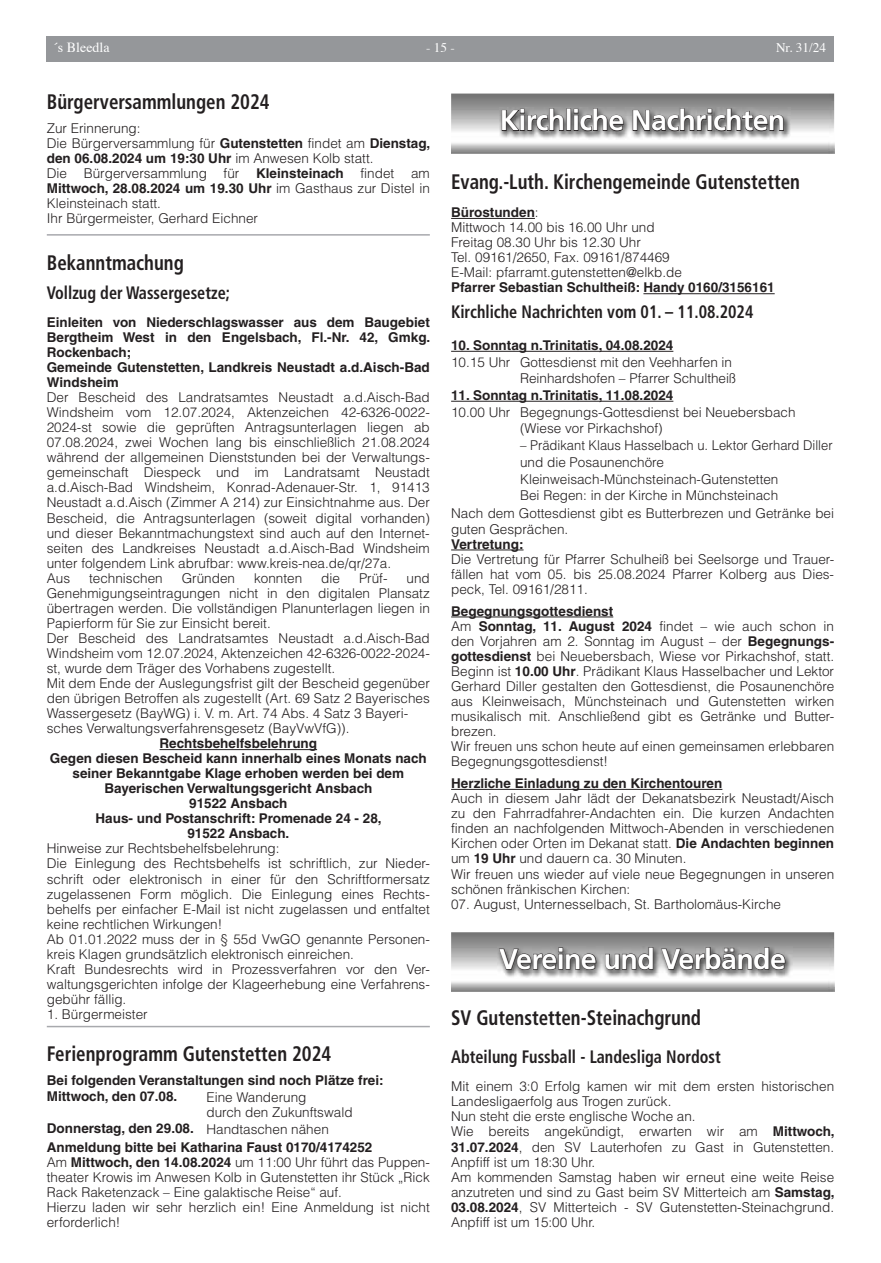
<style>
.page{position:relative;width:881px;height:1263px;background:#fff}
.page>*{position:absolute;margin:0;border:0;box-sizing:border-box;transform-origin:0 0}
.t1{font:700 28.5px "Frutiger LT";letter-spacing:-.02em;color:#fff}
.t2{font:28.5px "Frutiger LT Bold 2";letter-spacing:-.02em;color:#fff}
.t3{font:700 condensed 21px "Frutiger LT";color:#231f20;scale:.9 1}
.t4{font:700 condensed 18px "Frutiger LT";color:#231f20;scale:.9 1}
.t5{font:13.95px "Times";color:#fff}
.t6{font:300 13.5px/15px "Helvetica LT";color:#231f20}
.t7{font:700 13.5px/15px "Helvetica LT";color:#231f20}
.t8{font:300 13.5px/16.8px "Helvetica LT";color:#231f20;scale:.96 1}
.t9{font:13.2px "Times";color:#fff}
.s1{font-weight:700}
.s2{font-weight:300}
</style>
<div class="page">
<div style="left:47px;top:36px;width:786px;height:26px;background:#95979a"></div>
<hr style="left:451px;top:218px;width:83px;height:1px;background:#231f20">
<hr style="left:643px;top:293px;width:131px;height:1px;background:#231f20">
<hr style="left:451px;top:550px;width:72px;height:1px;background:#231f20">
<hr style="left:451px;top:617px;width:162px;height:1px;background:#231f20">
<hr style="left:451px;top:789px;width:271px;height:1px;background:#231f20">
<img style="left:499px;top:108px;width:291px;height:31px">
<svg style="left:501px;top:108px;width:122px;height:23px;background:#706f6f"></svg>
<svg style="left:632px;top:108px;width:151px;height:23px;background:#727172"></svg>
<hr style="left:451px;top:351px;width:222px;height:1px;background:#231f20">
<hr style="left:451px;top:401px;width:222px;height:1px;background:#231f20">
<img style="left:497px;top:946px;width:294px;height:32px">
<svg style="left:498px;top:947px;width:98px;height:23px;background:#757474"></svg>
<svg style="left:604px;top:947px;width:49px;height:23px"></svg>
<svg style="left:660px;top:947px;width:125px;height:23px;background:#727171"></svg>
<hr style="left:47px;top:234px;width:382px;height:2px;background:#a8a9ad">
<hr style="left:159px;top:749px;width:158px;height:1px;background:#231f20">
<hr style="left:47px;top:1026px;width:382px;height:1px;background:#a8a9ad">
<p class="t5" style="left:53px;top:34px;width:58px">´s Bleedla</p>
<p class="t9" style="left:426px;top:35px;width:30px">- 15 -</p>
<p class="t9" style="left:775px;top:35px;width:52px">Nr. 31/24</p>
<h2 class="t3" style="left:47px;top:90px;width:249px">Bürgerversammlungen 2024</h2>
<p class="t6" style="left:47px;top:120px;width:385px">Zur Erinnerung:<br>Die Bürgerversammlung für <span class="s1">Gutenstetten</span> findet am <span class="s1">Dienstag, den 06.08.2024 um 19:30 Uhr</span> im Anwesen Kolb statt.<br>Die Bürgerversammlung für <span class="s1">Kleinsteinach</span> findet am <span class="s1">Mittwoch, 28.08.2024 um 19.30 Uhr</span> im Gasthaus zur Distel in Kleinsteinach statt.<br>Ihr Bürgermeister, Gerhard Eichner</p>
<h2 class="t3" style="left:47px;top:250px;width:154px">Bekanntmachung</h2>
<h3 class="t4" style="left:47px;top:282px;width:205px">Vollzug der Wassergesetze;</h3>
<p class="t7" style="left:47px;top:314px;width:385px">Einleiten von Niederschlagswasser aus dem Baugebiet Bergtheim West in den Engelsbach, Fl.-Nr. 42, Gmkg.<br>Rockenbach;<br>Gemeinde Gutenstetten, Landkreis Neustadt a.d.Aisch-Bad Windsheim</p>
<p class="t6" style="left:47px;top:390px;width:384px">Der Bescheid des Landratsamtes Neustadt a.d.Aisch-Bad Windsheim vom 12.07.2024, Aktenzeichen 42-6326-0022- 2024-st sowie die geprüften Antragsunterlagen liegen ab 07.08.2024, zwei Wochen lang bis einschließlich 21.08.2024 während der allgemeinen Dienststunden bei der Verwaltungs&shy;gemeinschaft Diespeck und im Landratsamt Neustadt a.d.Aisch-Bad Windsheim, Konrad-Adenauer-Str. 1, 91413<br>Neustadt a.d.Aisch (Zimmer A 214) zur Einsichtnahme aus. Der Bescheid, die Antragsunterlagen (soweit digital vorhanden) und dieser Bekanntmachungstext sind auch auf den Internet&shy;seiten des Landkreises Neustadt a.d.Aisch-Bad Windsheim unter folgendem Link abrufbar: www.kreis-nea.de/qr/27a.<br>Aus</p>
<p class="t6" style="left:89px;top:570px;width:75px">technischen</p>
<p class="t6" style="left:182px;top:570px;width:55px">Gründen</p>
<p class="t6" style="left:254px;top:570px;width:50px">konnten</p>
<p class="t6" style="left:321px;top:570px;width:20px">die</p>
<p class="t6" style="left:359px;top:570px;width:30px">Prüf-</p>
<p class="t6" style="left:47px;top:570px;width:384px;text-indent:359px">und Genehmigungseintragungen nicht in den digitalen Plansatz übertragen werden. Die vollständigen Planunterlagen liegen in Papierform für Sie zur Einsicht bereit.<br>Der Bescheid des Landratsamtes Neustadt a.d.Aisch-Bad Windsheim vom 12.07.2024, Aktenzeichen 42-6326-0022-2024- st, wurde dem Träger des Vorhabens zugestellt.<br>Mit dem Ende der Auslegungsfrist gilt der Bescheid gegenüber den übrigen Betroffen als zugestellt (Art. 69 Satz 2 Bayerisches Wassergesetz (BayWG) i. V. m. Art. 74 Abs. 4 Satz 3 Bayeri&shy;sches Verwaltungsverfahrensgesetz (BayVwVfG)).</p>
<p class="t7" style="left:50px;top:736px;width:378px;text-align:center">Rechtsbehelfsbelehrung<br>Gegen diesen Bescheid kann innerhalb eines Monats nach seiner Bekanntgabe Klage erhoben werden bei dem Bayerischen Verwaltungsgericht Ansbach<br>91522 Ansbach<br>Haus- und Postanschrift: Promenade 24 - 28,<br>91522 Ansbach.</p>
<p class="t6" style="left:47px;top:841px;width:384px">Hinweise zur Rechtsbehelfsbelehrung:<br>Die Einlegung des Rechtsbehelfs ist schriftlich, zur Nieder&shy;schrift oder elektronisch in einer für den Schriftformersatz zugelassenen Form möglich. Die Einlegung eines Rechts&shy;behelfs per einfacher E-Mail ist nicht zugelassen und entfaltet keine rechtlichen Wirkungen!<br>Ab 01.01.2022 muss der in § 55d VwGO genannte Personen&shy;kreis Klagen grundsätzlich elektronisch einreichen.<br>Kraft Bundesrechts wird in Prozessverfahren vor den Ver&shy;waltungsgerichten infolge der Klageerhebung eine Verfahrens&shy;gebühr fällig.</p>
<p class="t6" style="left:47px;top:1006px;width:102px">1. Bürgermeister</p>
<h2 class="t3" style="left:47px;top:1041px;width:317px">Ferienprogramm Gutenstetten 2024</h2>
<p class="t7" style="left:47px;top:1072px;width:338px;line-height:16.4px">Bei folgenden Veranstaltungen sind noch Plätze frei:<br>Mittwoch, den 07.08.</p>
<p class="t6" style="left:206px;top:1089px;width:148px">Eine Wanderung<br>durch den Zukunftswald</p>
<p class="t7" style="left:47px;top:1119px;width:327px;line-height:18.5px">Donnerstag, den 29.08. <span class="s2">Handtaschen nähen<br></span>Anmeldung bitte bei Katharina Faust 0170/4174252</p>
<p class="t6" style="left:47px;top:1154px;width:384px">Am <span class="s1">Mittwoch, den 14.08.2024</span> um 11:00 Uhr führt das Puppen&shy;theater Krowis im Anwesen Kolb in Gutenstetten ihr Stück „Rick Rack Raketenzack – Eine galaktische Reise“ auf.<br>Hierzu laden wir sehr herzlich ein! Eine Anmeldung ist nicht erforderlich!</p>
<h1 class="t1" style="left:499px;top:104px;width:287px">Kirchliche Nachrichten</h1>
<h2 class="t3" style="left:451px;top:169px;width:389px">Evang.-Luth. Kirchengemeinde Gutenstetten</h2>
<p class="t6" style="left:451px;top:205px;width:232px"><span class="s1">Bürostunden</span>:<br>Mittwoch 14.00 bis 16.00 Uhr und<br>Freitag 08.30 Uhr bis 12.30 Uhr<br>Tel. 09161/2650, Fax. 09161/874469<br>E-Mail: pfarramt.gutenstetten@elkb.de</p>
<p class="t7" style="left:451px;top:280px;width:325px">Pfarrer Sebastian Schultheiß: Handy 0160/3156161</p>
<h3 class="t4" style="left:451px;top:301px;width:337px">Kirchliche Nachrichten vom 01. – 11.08.2024</h3>
<p class="t7" style="left:451px;top:337px;width:224px">10. Sonntag n.Trinitatis, 04.08.2024</p>
<p class="t6" style="left:451px;top:353px;width:286px;line-height:16.8px;text-align:right">10.15 Uhr Gottesdienst mit den Veehharfen in<br>Reinhardshofen – Pfarrer Schultheiß</p>
<p class="t7" style="left:451px;top:387px;width:224px">11. Sonntag n.Trinitatis, 11.08.2024</p>
<p class="t6" style="left:520px;top:403px;width:277px;line-height:16.8px;text-indent:-69px">10.00 Uhr Begegnungs-Gottesdienst bei Neuebersbach (Wiese vor Pirkachshof)</p>
<p class="t8" style="left:520px;top:437px;width:327px">– Prädikant Klaus Hasselbach u. Lektor Gerhard Diller und die Posaunenchöre Kleinweisach-Münchsteinach-Gutenstetten<br>Bei Regen: in der Kirche in Münchsteinach</p>
<p class="t6" style="left:451px;top:506px;width:384px">Nach dem Gottesdienst gibt es Butterbrezen und Getränke bei guten Gesprächen.</p>
<p class="t7" style="left:451px;top:536px;width:74px">Vertretung:</p>
<p class="t6" style="left:451px;top:551px;width:384px;text-align:justify">Die Vertretung für Pfarrer Schulheiß bei Seelsorge und Trauer&shy;fällen hat vom 05. bis 25.08.2024 Pfarrer Kolberg aus Dies&shy;peck, Tel. 09161/2811.</p>
<p class="t6" style="left:451px;top:603px;width:384px"><span class="s1">Begegnungsgottesdienst<br></span>Am <span class="s1">Sonntag, 11. August 2024</span> findet – wie auch schon in den Vorjahren am 2. Sonntag im August – der <span class="s1">Begegnungs&shy;gottesdienst</span> bei Neuebersbach, Wiese vor Pirkachshof, statt.<br>Beginn ist <span class="s1">10.00 Uhr</span>. Prädikant Klaus Hasselbacher und Lektor Gerhard Diller gestalten den Gottesdienst, die Posaunenchöre aus Kleinweisach, Münchsteinach und Gutenstetten wirken musikalisch mit. Anschließend gibt es Getränke und Butter&shy;brezen.<br>Wir freuen uns schon heute auf einen gemeinsamen erlebbaren Begegnungsgottesdienst!</p>
<p class="t7" style="left:451px;top:776px;width:273px">Herzliche Einladung zu den Kirchentouren</p>
<p class="t6" style="left:451px;top:791px;width:384px">Auch in diesem Jahr lädt der Dekanatsbezirk Neustadt/Aisch zu den Fahrradfahrer-Andachten ein. Die kurzen Andachten finden an nachfolgenden Mittwoch-Abenden in verschiedenen Kirchen oder Orten im Dekanat statt. <span class="s1">Die Andachten beginnen </span>um <span class="s1">19 Uhr</span> und dauern ca. 30 Minuten.<br>Wir freuen uns wieder auf viele neue Begegnungen in unseren schönen fränkischen Kirchen:</p>
<p class="t6" style="left:451px;top:896px;width:331px">07. August, Unternesselbach, St. Bartholomäus-Kirche</p>
<h1 class="t2" style="left:499px;top:942px;width:288px">Vereine und Verbände</h1>
<h2 class="t3" style="left:451px;top:1006px;width:279px">SV Gutenstetten-Steinachgrund</h2>
<h3 class="t4" style="left:451px;top:1046px;width:301px">Abteilung Fussball - Landesliga Nordost</h3>
<p class="t6" style="left:451px;top:1079px;width:385px">Mit einem 3:0 Erfolg kamen wir mit dem ersten historischen Landesligaerfolg aus Trogen zurück.<br>Nun steht die erste englische Woche an.<br>Wie bereits angekündigt, erwarten wir am <span class="s1">Mittwoch, 31.07.2024</span>, den SV Lauterhofen zu Gast in Gutenstetten.<br>Anpfiff ist um 18:30 Uhr.<br>Am kommenden Samstag haben wir erneut eine weite Reise anzutreten und sind zu Gast beim SV Mitterteich am <span class="s1">Samstag, 03.08.2024</span>, SV Mitterteich - SV Gutenstetten-Steinachgrund.<br>Anpfiff ist um 15:00 Uhr.</p>
</div>
